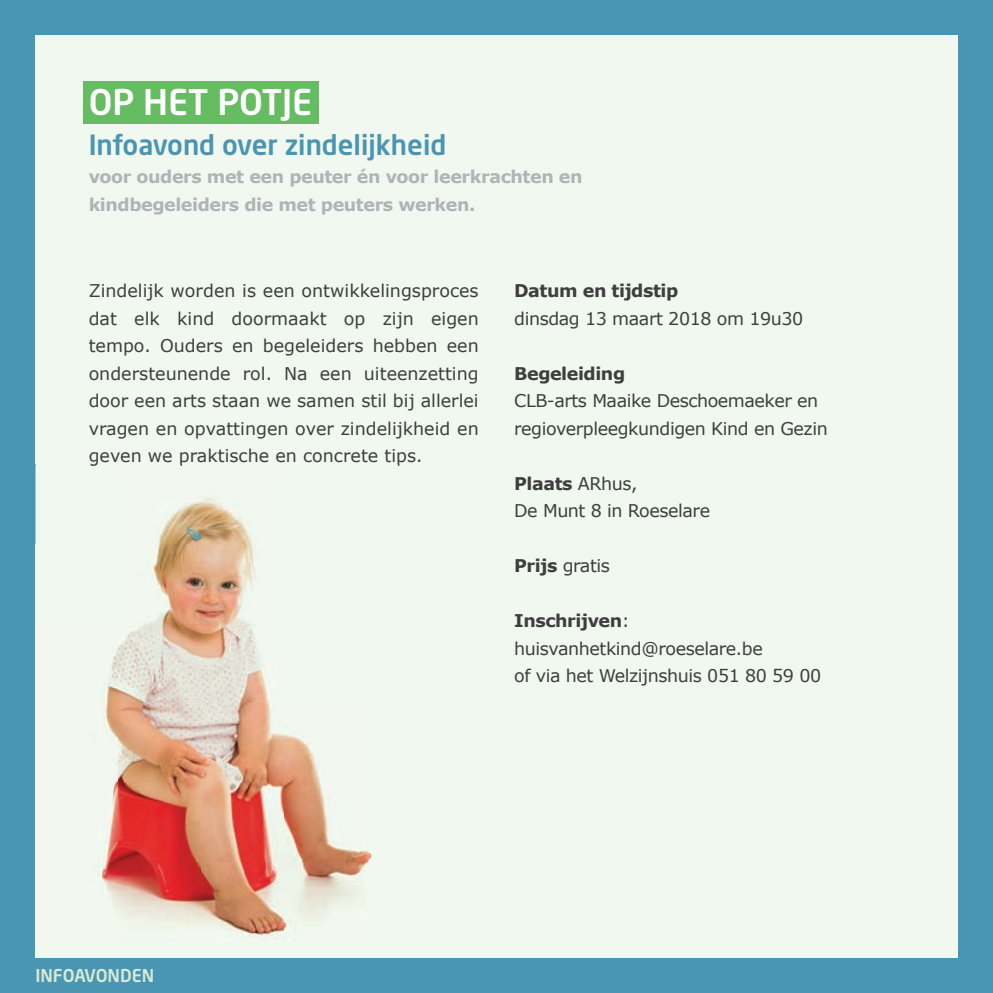
<style>
.page{position:relative;width:993px;height:993px;background:#fff}
.page>*{position:absolute;margin:0;border:0;box-sizing:border-box;transform-origin:0 0}
.t1{font:35px "Neo Sans Std Medium TR";color:#fff}
.t2{font:27.5px "Neo Sans Std Medium TR";color:#4a95b1}
.t3{font:17.5px/27.5px "Verdana";letter-spacing:-.025em;color:#3e3e3f}
.t4{font:700 17.5px/27.5px "Verdana";letter-spacing:-.025em;color:#b2b3b7}
.t5{font:700 17.5px "Verdana";letter-spacing:-.025em;color:#3e3e3f}
.t6{font:17.5px "Neo Sans Std Medium TR";color:#d6ebd5}
.s1{font-weight:700}
</style>
<div class="page">
<div style="left:0;top:0;width:992px;height:992px;background:#4a95b1"></div>
<div style="left:35px;top:35px;width:922px;height:922px;background:#f1f8ef"></div>
<div style="left:83px;top:81px;width:236px;height:42px;background:#65bc61"></div>
<img style="left:35px;top:464px;width:365px;height:476px">
<img style="left:90px;top:464px;width:310px;height:1px">
<h1 class="t1" style="left:89px;top:80px;width:225px">OP HET POTJE</h1>
<h2 class="t2" style="left:89px;top:128px;width:359px">Infoavond over zindelijkheid</h2>
<p class="t4" style="left:89px;top:163px;width:495px">voor ouders met een peuter én voor leerkrachten en kindbegeleiders die met peuters werken.</p>
<p class="t3" style="left:89px;top:277px;width:391px;text-align:justify">Zindelijk worden is een ontwikkelingsproces dat elk kind doormaakt op zijn eigen tempo. Ouders en begeleiders hebben een ondersteunende rol. Na een uiteenzetting door een arts staan we samen stil bij allerlei vragen en opvattingen over zindelijkheid en geven we praktische en concrete tips.</p>
<p class="t5" style="left:514px;top:279px;width:166px">Datum en tijdstip</p>
<p class="t3" style="left:514px;top:304px;width:290px">dinsdag 13 maart 2018 om 19u30</p>
<p class="t5" style="left:514px;top:362px;width:112px">Begeleiding</p>
<p class="t3" style="left:514px;top:387px;width:315px">CLB-arts Maaike Deschoemaeker en regioverpleegkundigen Kind en Gezin</p>
<p class="t3" style="left:514px;top:469px;width:197px"><span class="s1">Plaats</span> ARhus,<br>De Munt 8 in Roeselare</p>
<p class="t3" style="left:514px;top:552px;width:97px"><span class="s1">Prijs</span> gratis</p>
<p class="t3" style="left:514px;top:607px;width:308px"><span class="s1">Inschrijven</span>: huisvanhetkind@roeselare.be<br>of via het Welzijnshuis 051 80 59 00</p>
<p class="t6" style="left:35px;top:964px;width:120px">INFOAVONDEN</p>
</div>
